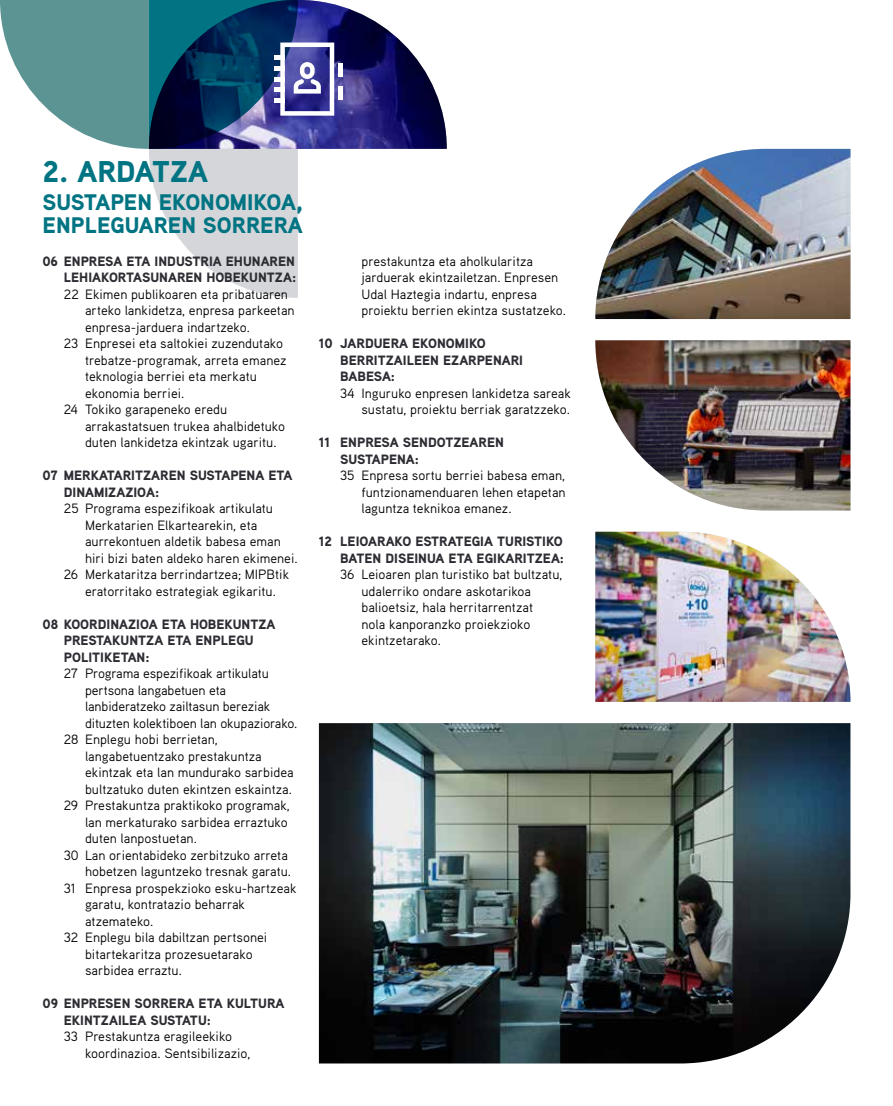
<style>
.page{position:relative;width:893px;height:1106px;background:#fff}
.page>*{position:absolute;margin:0;border:0;box-sizing:border-box;transform-origin:0 0}
.t1{font:900 30px "Aaux Pro OT";color:#007482}
.t2{font:900 22.5px/22.5px "Aaux Pro OT";color:#007482}
.t3{font:13.5px/16.5px "Aaux Pro OT";color:#000}
.t4{font:900 13.5px/16.5px "Aaux Pro OT";color:#2c2c33}
</style>
<div class="page">
<img style="left:334px;top:4px;width:113px;height:145px">
<hr style="left:338px;top:63px;width:4px;height:14px;background:#fff">
<hr style="left:338px;top:86px;width:4px;height:13px;background:#fff">
<svg style="left:0;top:0;width:334px;height:298px"></svg>
<img style="left:595px;top:149px;width:255px;height:170px">
<img style="left:595px;top:531px;width:255px;height:171px">
<img style="left:595px;top:340px;width:255px;height:170px">
<img style="left:319px;top:723px;width:531px;height:340px">
<h1 class="t1" style="left:43px;top:153px;width:167px">2. ARDATZA</h1>
<h2 class="t2" style="left:43px;top:190px;width:262px">SUSTAPEN EKONOMIKOA,<br>ENPLEGUAREN SORRERA</h2>
<p class="t4" style="left:43px;top:252px;width:255px;text-align:right">06 ENPRESA ETA INDUSTRIA EHUNAREN<br>LEHIAKORTASUNAREN HOBEKUNTZA:</p>
<p class="t3" style="left:64px;top:285px;width:226px">22 Ekimen publikoaren eta pribatuaren</p>
<p class="t3" style="left:85px;top:302px;width:211px">arteko lankidetza, enpresa parkeetan</p>
<p class="t3" style="left:85px;top:318px;width:166px">enpresa-jarduera indartzeko.</p>
<p class="t3" style="left:64px;top:335px;width:221px">23 Enpresei eta saltokiei zuzendutako</p>
<p class="t3" style="left:85px;top:351px;width:203px">trebatze-programak, arreta emanez</p>
<p class="t3" style="left:85px;top:368px;width:173px">teknologia berriei eta merkatu</p>
<p class="t3" style="left:85px;top:384px;width:101px">ekonomia berriei.</p>
<p class="t3" style="left:64px;top:401px;width:165px">24 Tokiko garapeneko eredu</p>
<p class="t3" style="left:85px;top:417px;width:202px">arrakastatsuen trukea ahalbidetuko</p>
<p class="t3" style="left:85px;top:434px;width:193px">duten lankidetza ekintzak ugaritu.</p>
<p class="t4" style="left:64px;top:467px;width:230px;text-indent:-21px">07 MERKATARITZAREN SUSTAPENA ETA<br>DINAMIZAZIOA:</p>
<p class="t3" style="left:64px;top:500px;width:211px">25 Programa espezifikoak artikulatu</p>
<p class="t3" style="left:85px;top:516px;width:174px">Merkatarien Elkartearekin, eta</p>
<p class="t3" style="left:85px;top:533px;width:197px">aurrekontuen aldetik babesa eman</p>
<p class="t3" style="left:85px;top:549px;width:214px">hiri bizi baten aldeko haren ekimenei.</p>
<p class="t3" style="left:64px;top:566px;width:227px">26 Merkataritza berrindartzea; MIPBtik</p>
<p class="t3" style="left:85px;top:582px;width:192px">eratorritako estrategiak egikaritu.</p>
<p class="t4" style="left:64px;top:615px;width:213px;text-indent:-21px">08 KOORDINAZIOA ETA HOBEKUNTZA<br>PRESTAKUNTZA ETA ENPLEGU<br>POLITIKETAN:</p>
<p class="t3" style="left:64px;top:665px;width:207px">27 Programa espezifikoak artikulatu</p>
<p class="t3" style="left:85px;top:681px;width:143px">pertsona langabetuen eta</p>
<p class="t3" style="left:85px;top:698px;width:187px">lanbideratzeko zailtasun bereziak</p>
<p class="t3" style="left:85px;top:714px;width:214px">dituzten kolektiboen lan okupaziorako.</p>
<p class="t3" style="left:64px;top:731px;width:156px">28 Enplegu hobi berrietan,</p>
<p class="t3" style="left:85px;top:747px;width:178px">langabetuentzako prestakuntza</p>
<p class="t3" style="left:85px;top:764px;width:210px">ekintzak eta lan mundurako sarbidea</p>
<p class="t3" style="left:85px;top:780px;width:208px">bultzatuko duten ekintzen eskaintza.</p>
<p class="t3" style="left:64px;top:797px;width:228px">29 Prestakuntza praktikoko programak,</p>
<p class="t3" style="left:85px;top:813px;width:204px">lan merkaturako sarbidea erraztuko</p>
<p class="t3" style="left:85px;top:830px;width:113px">duten lanpostuetan.</p>
<p class="t3" style="left:64px;top:846px;width:226px">30 Lan orientabideko zerbitzuko arreta</p>
<p class="t3" style="left:85px;top:863px;width:208px">hobetzen laguntzeko tresnak garatu.</p>
<p class="t3" style="left:64px;top:879px;width:234px">31 Enpresa prospekzioko esku-hartzeak</p>
<p class="t3" style="left:85px;top:896px;width:162px">garatu, kontratazio beharrak</p>
<p class="t3" style="left:85px;top:912px;width:70px">atzemateko.</p>
<p class="t3" style="left:64px;top:929px;width:205px">32 Enplegu bila dabiltzan pertsonei</p>
<p class="t3" style="left:85px;top:945px;width:169px">bitartekaritza prozesuetarako</p>
<p class="t3" style="left:85px;top:962px;width:98px">sarbidea erraztu.</p>
<p class="t4" style="left:64px;top:994px;width:222px;text-indent:-21px">09 ENPRESEN SORRERA ETA KULTURA<br>EKINTZAILEA SUSTATU:</p>
<p class="t3" style="left:85px;top:1028px;width:167px;text-indent:-21px">33 Prestakuntza eragileekiko koordinazioa. Sentsibilizazio,</p>
<p class="t3" style="left:361px;top:252px;width:206px">prestakuntza eta aholkularitza jarduerak ekintzailetzan. Enpresen Udal Haztegia indartu, enpresa proiektu berrien ekintza sustatzeko.</p>
<p class="t4" style="left:340px;top:335px;width:184px;text-indent:-21px">10 JARDUERA EKONOMIKO<br>BERRITZAILEEN EZARPENARI<br>BABESA:</p>
<p class="t3" style="left:340px;top:384px;width:232px;text-align:right">34 Inguruko enpresen lankidetza sareak sustatu, proiektu berriak garatzzeko.</p>
<p class="t4" style="left:340px;top:434px;width:165px;text-indent:-21px">11 ENPRESA SENDOTZEAREN<br>SUSTAPENA:</p>
<p class="t3" style="left:361px;top:467px;width:206px;text-align:justify;text-indent:-21px">35 Enpresa sortu berriei babesa eman, funtzionamenduaren lehen etapetan laguntza teknikoa emanez.</p>
<p class="t4" style="left:319px;top:533px;width:247px;text-align:right">12 LEIOARAKO ESTRATEGIA TURISTIKO<br>BATEN DISEINUA ETA EGIKARITZEA:</p>
<p class="t3" style="left:361px;top:566px;width:202px;text-indent:-21px">36 Leioaren plan turistiko bat bultzatu, udalerriko ondare askotarikoa balioetsiz, hala herritarrentzat<br>nola kanporanzko proiekzioko ekintzetarako.</p>
</div>
